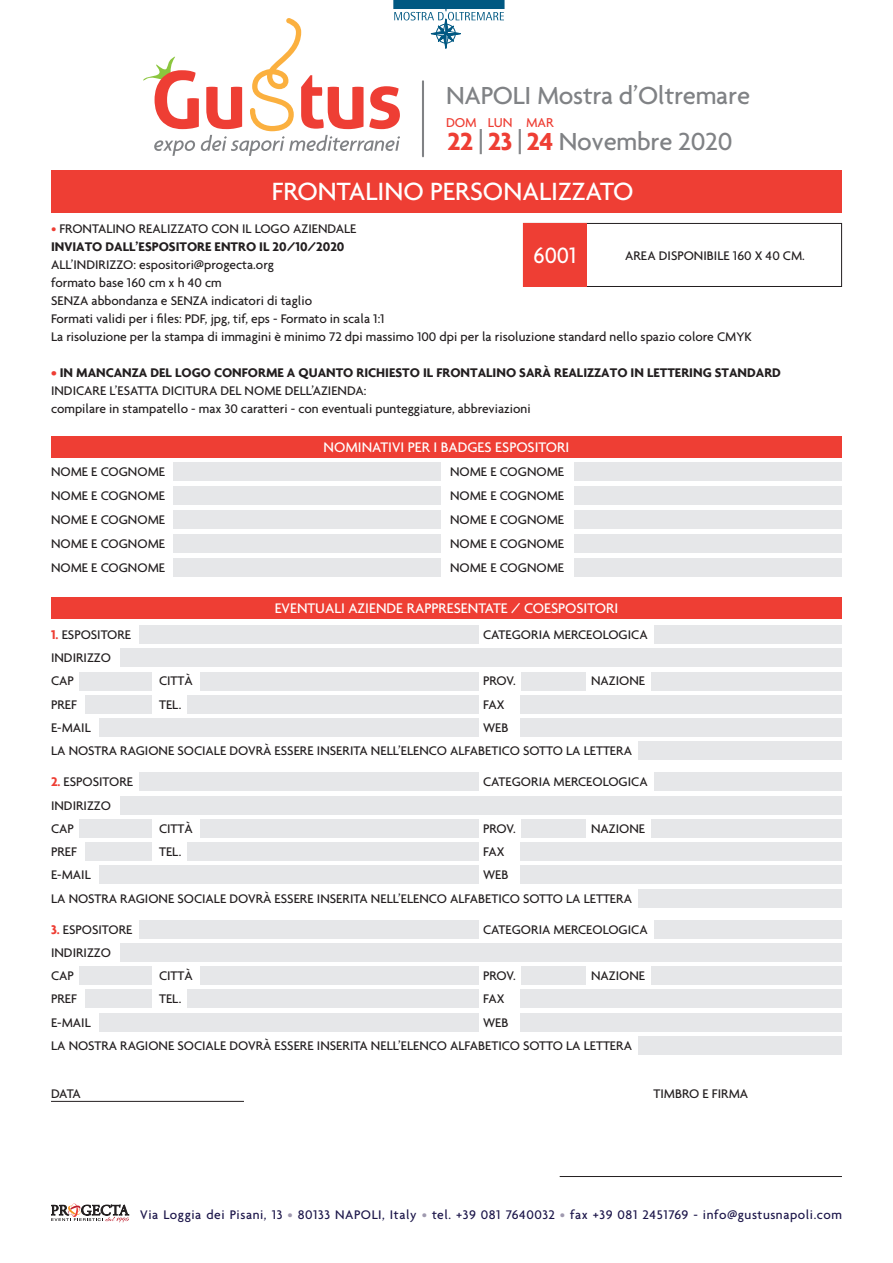
<style>
.page{position:relative;width:893px;height:1263px;background:#fff}
.page>*{position:absolute;margin:0;border:0;box-sizing:border-box;transform-origin:0 0}
.t1{font:500 27px "Agenda";color:#fff}
.t2{font:500 26.7px "Agenda";letter-spacing:-.01em;color:#808285}
.t3{font:500 24px "Agenda";color:#fff;scale:.92 1}
.t4{font:500 15px "Agenda";color:#fff}
.t5{font:500 13.95px "Agenda";letter-spacing:-.01em;color:#ee3e34}
.t6{font:500 13.5px/23.2px "Agenda";color:#231f20}
.t7{font:500 13.5px "Agenda";letter-spacing:.04em;color:#1c164a}
.t8{font:700 13.5px/18px "Agenda";color:#231f20}
.s1{font-weight:700;color:#ee3e34}
.s2{font-weight:500;color:#ee3e34}
.s3{font-weight:500}
.s4{font-weight:700}
.s5{color:#9f99af}
</style>
<div class="page">
<div style="left:393px;top:0;width:112px;height:9px;background:#005882"></div>
<svg style="left:51px;top:1203px;width:78px;height:19px"></svg>
<svg style="left:143px;top:9px;width:361px;height:147px"></svg>
<hr style="left:51px;top:1101px;width:193px;height:1px;background:#231f20">
<hr style="left:560px;top:1176px;width:282px;height:1px;background:#231f20">
<div style="left:51px;top:437px;width:791px;height:21px;background:#ee3e34"></div>
<div style="left:173px;top:462px;width:268px;height:18px;background:#e6e7e9"></div>
<div style="left:574px;top:462px;width:268px;height:18px;background:#e6e7e9"></div>
<div style="left:173px;top:486px;width:268px;height:19px;background:#e6e7e9"></div>
<div style="left:574px;top:486px;width:268px;height:19px;background:#e6e7e9"></div>
<div style="left:173px;top:510px;width:268px;height:19px;background:#e6e7e9"></div>
<div style="left:574px;top:510px;width:268px;height:19px;background:#e6e7e9"></div>
<div style="left:173px;top:534px;width:268px;height:19px;background:#e6e7e9"></div>
<div style="left:574px;top:534px;width:268px;height:19px;background:#e6e7e9"></div>
<div style="left:173px;top:559px;width:268px;height:18px;background:#e6e7e9"></div>
<div style="left:574px;top:559px;width:268px;height:18px;background:#e6e7e9"></div>
<div style="left:51px;top:597px;width:791px;height:22px;background:#ee3e34"></div>
<div style="left:139px;top:625px;width:339px;height:19px;background:#e6e7e9"></div>
<div style="left:655px;top:625px;width:187px;height:19px;background:#e6e7e9"></div>
<div style="left:120px;top:648px;width:722px;height:19px;background:#e6e7e9"></div>
<div style="left:80px;top:672px;width:72px;height:18px;background:#e6e7e9"></div>
<div style="left:200px;top:672px;width:278px;height:18px;background:#e6e7e9"></div>
<div style="left:521px;top:672px;width:64px;height:18px;background:#e6e7e9"></div>
<div style="left:652px;top:672px;width:190px;height:18px;background:#e6e7e9"></div>
<div style="left:85px;top:695px;width:67px;height:18px;background:#e6e7e9"></div>
<div style="left:187px;top:695px;width:291px;height:18px;background:#e6e7e9"></div>
<div style="left:521px;top:695px;width:321px;height:18px;background:#e6e7e9"></div>
<div style="left:99px;top:718px;width:379px;height:19px;background:#e6e7e9"></div>
<div style="left:521px;top:718px;width:321px;height:19px;background:#e6e7e9"></div>
<div style="left:639px;top:741px;width:203px;height:19px;background:#e6e7e9"></div>
<div style="left:139px;top:773px;width:339px;height:18px;background:#e6e7e9"></div>
<div style="left:655px;top:773px;width:187px;height:18px;background:#e6e7e9"></div>
<div style="left:120px;top:796px;width:722px;height:18px;background:#e6e7e9"></div>
<div style="left:80px;top:819px;width:72px;height:18px;background:#e6e7e9"></div>
<div style="left:200px;top:819px;width:278px;height:18px;background:#e6e7e9"></div>
<div style="left:521px;top:819px;width:64px;height:18px;background:#e6e7e9"></div>
<div style="left:652px;top:819px;width:190px;height:18px;background:#e6e7e9"></div>
<div style="left:85px;top:842px;width:67px;height:19px;background:#e6e7e9"></div>
<div style="left:187px;top:842px;width:291px;height:19px;background:#e6e7e9"></div>
<div style="left:521px;top:842px;width:321px;height:19px;background:#e6e7e9"></div>
<div style="left:99px;top:866px;width:379px;height:18px;background:#e6e7e9"></div>
<div style="left:521px;top:866px;width:321px;height:18px;background:#e6e7e9"></div>
<div style="left:639px;top:889px;width:203px;height:18px;background:#e6e7e9"></div>
<div style="left:139px;top:920px;width:339px;height:18px;background:#e6e7e9"></div>
<div style="left:655px;top:920px;width:187px;height:18px;background:#e6e7e9"></div>
<div style="left:120px;top:943px;width:722px;height:18px;background:#e6e7e9"></div>
<div style="left:80px;top:966px;width:72px;height:19px;background:#e6e7e9"></div>
<div style="left:200px;top:966px;width:278px;height:19px;background:#e6e7e9"></div>
<div style="left:521px;top:966px;width:64px;height:19px;background:#e6e7e9"></div>
<div style="left:652px;top:966px;width:190px;height:19px;background:#e6e7e9"></div>
<div style="left:85px;top:990px;width:67px;height:18px;background:#e6e7e9"></div>
<div style="left:187px;top:990px;width:291px;height:18px;background:#e6e7e9"></div>
<div style="left:521px;top:990px;width:321px;height:18px;background:#e6e7e9"></div>
<div style="left:99px;top:1013px;width:379px;height:18px;background:#e6e7e9"></div>
<div style="left:521px;top:1013px;width:321px;height:18px;background:#e6e7e9"></div>
<div style="left:639px;top:1036px;width:203px;height:18px;background:#e6e7e9"></div>
<div style="left:51px;top:170px;width:791px;height:43px;background:#ee3e34"></div>
<div style="left:523px;top:223px;width:319px;height:64px;border:1px solid #231f20"></div>
<div style="left:523px;top:223px;width:63px;height:63px;background:#ee3e34"></div>
<div style="left:523px;top:223px;width:64px;height:64px;border:1px solid #ee3e34"></div>
<h2 class="t2" style="left:446px;top:79px;width:306px">NAPOLI Mostra d’Oltremare</h2>
<p class="t5" style="left:446px;top:114px;width:109px">DOM LUN MAR</p>
<h2 class="t2" style="left:447px;top:125px;width:287px"><span class="s1">22</span> | <span class="s1">23</span> | <span class="s1">24</span> Novembre 2020</h2>
<h1 class="t1" style="left:272px;top:175px;width:364px">FRONTALINO PERSONALIZZATO</h1>
<p class="t8" style="left:51px;top:220px;width:307px"><span class="s2">•</span> <span class="s3">FRONTALINO REALIZZATO CON IL LOGO AZIENDALE<br></span>INVIATO DALL’ESPOSITORE ENTRO IL 20/10/2020</p>
<p class="t6" style="left:51px;top:256px;width:702px;line-height:18px">ALL’INDIRIZZO: espositori@progecta.org<br>formato base 160 cm x h 40 cm<br>SENZA abbondanza e SENZA indicatori di taglio<br>Formati validi per i files: PDF, jpg, tif, eps - Formato in scala 1:1<br>La risoluzione per la stampa di immagini è minimo 72 dpi massimo 100 dpi per la risoluzione standard nello spazio colore CMYK</p>
<p class="t6" style="left:51px;top:364px;width:731px;line-height:18px"><span class="s1">•</span> <span class="s4">IN MANCANZA DEL LOGO CONFORME A QUANTO RICHIESTO IL FRONTALINO SARÀ REALIZZATO IN LETTERING STANDARD<br></span>INDICARE L’ESATTA DICITURA DEL NOME DELL’AZIENDA:<br>compilare in stampatello - max 30 caratteri - con eventuali punteggiature, abbreviazioni</p>
<h3 class="t3" style="left:533px;top:241px;width:48px">6001</h3>
<p class="t6" style="left:625px;top:244px;width:181px">AREA DISPONIBILE 160 X 40 CM.</p>
<p class="t4" style="left:324px;top:438px;width:247px">NOMINATIVI PER I BADGES ESPOSITORI</p>
<p class="t6" style="left:51px;top:459px;width:116px">NOME E COGNOME</p>
<p class="t6" style="left:450px;top:459px;width:116px">NOME E COGNOME</p>
<p class="t6" style="left:51px;top:483px;width:116px">NOME E COGNOME</p>
<p class="t6" style="left:450px;top:483px;width:116px">NOME E COGNOME</p>
<p class="t6" style="left:51px;top:507px;width:116px">NOME E COGNOME</p>
<p class="t6" style="left:450px;top:507px;width:116px">NOME E COGNOME</p>
<p class="t6" style="left:51px;top:531px;width:116px">NOME E COGNOME</p>
<p class="t6" style="left:450px;top:531px;width:116px">NOME E COGNOME</p>
<p class="t6" style="left:51px;top:555px;width:116px">NOME E COGNOME</p>
<p class="t6" style="left:450px;top:555px;width:116px">NOME E COGNOME</p>
<p class="t4" style="left:275px;top:599px;width:345px">EVENTUALI AZIENDE RAPPRESENTATE / COESPOSITORI</p>
<p class="t6" style="left:51px;top:623px;width:82px"><span class="s1">1.</span> ESPOSITORE</p>
<p class="t6" style="left:483px;top:623px;width:166px">CATEGORIA MERCEOLOGICA</p>
<p class="t6" style="left:51px;top:646px;width:62px">INDIRIZZO<br>CAP</p>
<p class="t6" style="left:159px;top:669px;width:35px">CITTÀ</p>
<p class="t6" style="left:483px;top:669px;width:34px">PROV.</p>
<p class="t6" style="left:591px;top:669px;width:56px">NAZIONE</p>
<p class="t6" style="left:51px;top:692px;width:27px">PREF</p>
<p class="t6" style="left:159px;top:692px;width:24px">TEL.</p>
<p class="t6" style="left:483px;top:692px;width:23px">FAX</p>
<p class="t6" style="left:51px;top:716px;width:41px">E-MAIL</p>
<p class="t6" style="left:51px;top:716px;width:583px;text-indent:432px">WEB<br>LA NOSTRA RAGIONE SOCIALE DOVRÀ ESSERE INSERITA NELL’ELENCO ALFABETICO SOTTO LA LETTERA</p>
<p class="t6" style="left:51px;top:770px;width:84px"><span class="s1">2.</span> ESPOSITORE</p>
<p class="t6" style="left:483px;top:770px;width:166px">CATEGORIA MERCEOLOGICA</p>
<p class="t6" style="left:51px;top:793px;width:62px">INDIRIZZO<br>CAP</p>
<p class="t6" style="left:159px;top:816px;width:35px">CITTÀ</p>
<p class="t6" style="left:483px;top:816px;width:34px">PROV.</p>
<p class="t6" style="left:591px;top:816px;width:56px">NAZIONE</p>
<p class="t6" style="left:51px;top:840px;width:27px">PREF</p>
<p class="t6" style="left:159px;top:840px;width:24px">TEL.</p>
<p class="t6" style="left:483px;top:840px;width:23px">FAX</p>
<p class="t6" style="left:51px;top:863px;width:41px">E-MAIL</p>
<p class="t6" style="left:51px;top:863px;width:583px;text-indent:432px">WEB<br>LA NOSTRA RAGIONE SOCIALE DOVRÀ ESSERE INSERITA NELL’ELENCO ALFABETICO SOTTO LA LETTERA</p>
<p class="t6" style="left:51px;top:917px;width:83px"><span class="s1">3.</span> ESPOSITORE</p>
<p class="t6" style="left:483px;top:917px;width:166px">CATEGORIA MERCEOLOGICA</p>
<p class="t6" style="left:51px;top:940px;width:62px">INDIRIZZO<br>CAP</p>
<p class="t6" style="left:159px;top:964px;width:35px">CITTÀ</p>
<p class="t6" style="left:483px;top:964px;width:34px">PROV.</p>
<p class="t6" style="left:591px;top:964px;width:56px">NAZIONE</p>
<p class="t6" style="left:51px;top:987px;width:27px">PREF</p>
<p class="t6" style="left:159px;top:987px;width:24px">TEL.</p>
<p class="t6" style="left:483px;top:987px;width:23px">FAX</p>
<p class="t6" style="left:51px;top:1010px;width:41px">E-MAIL</p>
<p class="t6" style="left:51px;top:1010px;width:583px;text-indent:432px">WEB<br>LA NOSTRA RAGIONE SOCIALE DOVRÀ ESSERE INSERITA NELL’ELENCO ALFABETICO SOTTO LA LETTERA</p>
<p class="t6" style="left:51px;top:1082px;width:31px">DATA</p>
<p class="t6" style="left:653px;top:1082px;width:96px">TIMBRO E FIRMA</p>
<p class="t7" style="left:140px;top:1206px;width:703px">Via Loggia dei Pisani, 13 <span class="s5">•</span> 80133 NAPOLI, Italy <span class="s5">•</span> tel. +39 081 7640032 <span class="s5">•</span> fax +39 081 2451769 - info@gustusnapoli.com</p>
</div>
